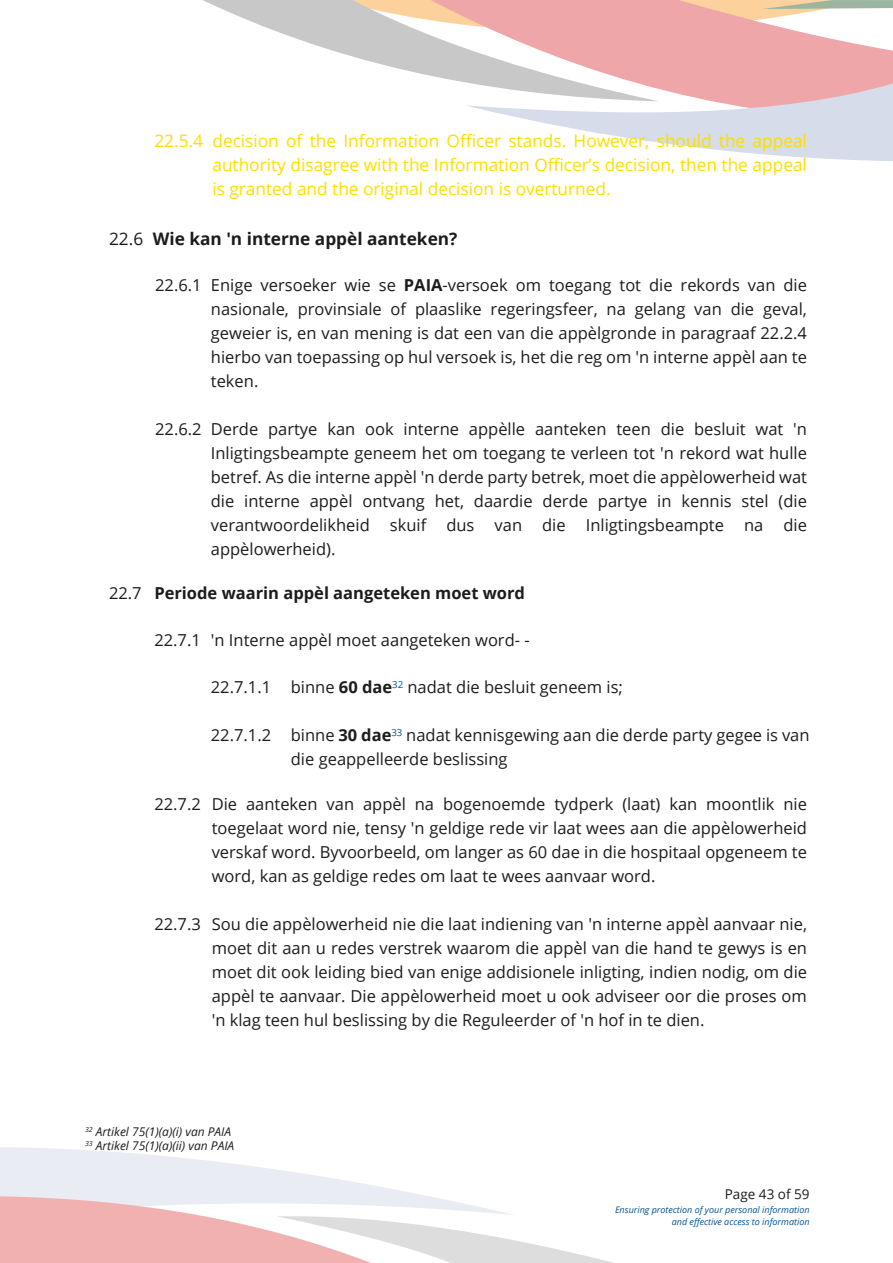
<style>
.page{position:relative;width:893px;height:1263px;background:#fff}
.page>*{position:absolute;margin:0;border:0;box-sizing:border-box;transform-origin:0 0}
.t1{font:17.25px/24px "Open Sans";color:#fd0;text-align:justify}
.t2{font:700 17.25px "Open Sans";color:#1c1c1b}
.t3{font:17.25px "Open Sans";color:#1c1c1b}
.t4{font:16.5px/24px "Open Sans";color:#1c1c1b;text-align:justify}
.t5{font:700 16.5px "Open Sans";color:#1c1c1b}
.t6{font:13.5px "Open Sans";color:#1c1c1b}
.t7{font:italic 12px/14.4px "Open Sans";color:#1c1c1b}
.t8{font:italic 9px/12px "Open Sans";color:#025495;text-align:right}
.s1{font-weight:700}
</style>
<div class="page">
<svg style="left:659px;top:0;width:234px;height:83px;fill:#efa6a9"></svg>
<svg style="left:203px;top:0;width:456px;height:83px"></svg>
<svg style="left:466px;top:83px;width:427px;height:78px"></svg>
<svg style="left:0;top:1147px;width:614px;height:116px"></svg>
<p class="t1" style="left:212px;top:131px;width:596px;text-indent:-58px">22.5.4 decision of the Information Officer stands. However, should the appeal authority disagree with the Information Officer’s decision, then the appeal is granted and the original decision is overturned.</p>
<p class="t3" style="left:109px;top:232px;width:36px">22.6</p>
<p class="t2" style="left:153px;top:232px;width:306px">Wie kan 'n interne appËl aanteken?</p>
<p class="t4" style="left:109px;top:583px;width:34px">22.7</p>
<p class="t4" style="left:155px;top:275px;width:48px">22.6.1</p>
<p class="t4" style="left:155px;top:419px;width:48px">22.6.2</p>
<p class="t4" style="left:211px;top:275px;width:598px">Enige versoeker wie se <span class="s1">PAIA</span>-versoek om toegang tot die rekords van die nasionale, provinsiale of plaaslike regeringsfeer, na gelang van die geval, geweier is, en van mening is dat een van die appËlgronde in paragraaf 22.2.4 hierbo van toepassing op hul versoek is, het die reg om 'n interne appËl aan te teken.</p>
<p class="t4" style="left:211px;top:419px;width:598px">Derde partye kan ook interne appËlle aanteken teen die besluit wat 'n Inligtingsbeampte geneem het om toegang te verleen tot 'n rekord wat hulle betref. As die interne appËl 'n derde party betrek, moet die appËlowerheid wat die interne appËl ontvang het, daardie derde partye in kennis stel (die verantwoordelikheid skuif dus van die Inligtingsbeampte na die appËlowerheid).</p>
<p class="t5" style="left:154px;top:586px;width:372px">Periode waarin appËl aangeteken moet word</p>
<p class="t4" style="left:154px;top:629px;width:377px">22.7.1 'n Interne appËl moet aangeteken word- -</p>
<p class="t4" style="left:154px;top:794px;width:48px">22.7.2</p>
<p class="t4" style="left:154px;top:914px;width:48px">22.7.3</p>
<p class="t4" style="left:211px;top:677px;width:62px">22.7.1.1</p>
<p class="t4" style="left:211px;top:725px;width:62px">22.7.1.2</p>
<p class="t4" style="left:291px;top:677px;width:334px">binne <span class="s1">60 dae</span><sup>32</sup> nadat die besluit geneem is;</p>
<p class="t4" style="left:291px;top:725px;width:520px">binne <span class="s1">30 dae</span><sup>33</sup> nadat kennisgewing aan die derde party gegee is van die geappelleerde beslissing</p>
<p class="t4" style="left:212px;top:794px;width:597px">Die aanteken van appËl na bogenoemde tydperk (laat) kan moontlik nie toegelaat word nie, tensy 'n geldige rede vir laat wees aan die appËlowerheid verskaf word. Byvoorbeeld, om langer as 60 dae in die hospitaal opgeneem te word, kan as geldige redes om laat te wees aanvaar word.</p>
<p class="t4" style="left:212px;top:914px;width:597px">Sou die appËlowerheid nie die laat indiening van 'n interne appËl aanvaar nie, moet dit aan u redes verstrek waarom die appËl van die hand te gewys is en moet dit ook leiding bied van enige addisionele inligting, indien nodig, om die appËl te aanvaar. Die appËlowerheid moet u ook adviseer oor die proses om 'n klag teen hul beslissing by die Reguleerder of 'n hof in te dien.</p>
<p class="t7" style="left:85px;top:1125px;width:151px"><sup>32</sup> Artikel 75(1)(a)(i) van PAIA<br><sup>33</sup> Artikel 75(1)(a)(ii) van PAIA</p>
<p class="t6" style="left:725px;top:1188px;width:86px">Page 43 of 59</p>
<p class="t8" style="left:615px;top:1205px;width:196px">Ensuring protection of your personal information and effective access to information</p>
</div>
